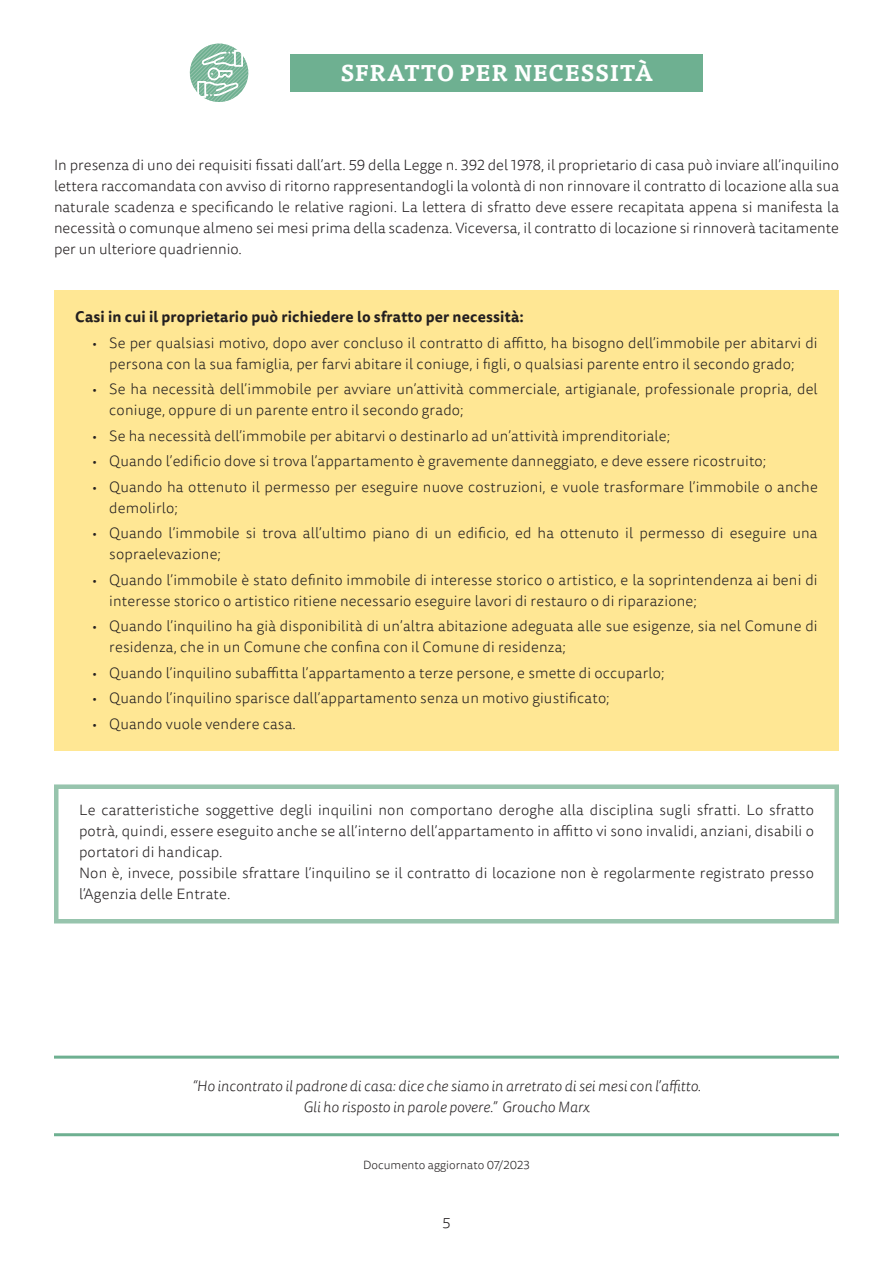
<style>
.page{position:relative;width:893px;height:1263px;background:#fff}
.page>*{position:absolute;margin:0;border:0;box-sizing:border-box;transform-origin:0 0}
.t1{font:700 22.5px "Tisa OT";letter-spacing:.02em;color:#fff}
.t2{font:300 15px/21px "Tisa Sans OT";letter-spacing:.01em;color:#231f20}
.t3{font:italic 300 15px "Tisa Sans OT";color:#231f20}
.t4{font:700 15px "Tisa Sans OT";letter-spacing:.01em;color:#231f20}
.t5{font:300 12px "Tisa Sans OT";color:#231f20}
</style>
<div class="page">
<hr style="left:54px;top:1055px;width:785px;height:3px;background:#6eb091">
<hr style="left:54px;top:1133px;width:785px;height:3px;background:#6eb091">
<div style="left:54px;top:290px;width:785px;height:460px;background:#ffe794"></div>
<div style="left:54px;top:784px;width:785px;height:139px;border:4px solid #97c4ad"></div>
<div style="left:291px;top:54px;width:412px;height:38px;background:#6eb091"></div>
<svg style="left:190px;top:44px;width:58px;height:58px"></svg>
<p class="t1" style="left:340px;top:59px;width:314px">SFRATTO PER NECESSITÀ</p>
<p class="t2" style="left:54px;top:156px;width:787px;text-align:justify">In presenza di uno dei requisiti fissati dall’art. 59 della Legge n. 392 del 1978, il proprietario di casa può inviare all’inquilino lettera raccomandata con avviso di ritorno rappresentandogli la volontà di non rinnovare il contratto di locazione alla sua naturale scadenza e specificando le relative ragioni. La lettera di sfratto deve essere recapitata appena si manifesta la necessità o comunque almeno sei mesi prima della scadenza. Viceversa, il contratto di locazione si rinnoverà tacitamente per un ulteriore quadriennio.</p>
<p class="t4" style="left:75px;top:308px;width:450px">Casi in cui il proprietario può richiedere lo sfratto per necessità:</p>
<p class="t2" style="left:92px;top:333px;width:727px;text-align:center">• Se per qualsiasi motivo, dopo aver concluso il contratto di affitto, ha bisogno dell’immobile per abitarvi di persona con la sua famiglia, per farvi abitare il coniuge, i figli, o qualsiasi parente entro il secondo grado;</p>
<p class="t2" style="left:109px;top:380px;width:710px;text-indent:-17px">• Se ha necessità dell’immobile per avviare un’attività commerciale, artigianale, professionale propria, del coniuge, oppure di un parente entro il secondo grado;</p>
<p class="t2" style="left:92px;top:426px;width:579px">• Se ha necessità dell’immobile per abitarvi o destinarlo ad un’attività imprenditoriale;</p>
<p class="t2" style="left:92px;top:452px;width:675px">• Quando l’edificio dove si trova l’appartamento è gravemente danneggiato, e deve essere ricostruito;</p>
<p class="t2" style="left:109px;top:477px;width:710px;text-indent:-17px">• Quando ha ottenuto il permesso per eseguire nuove costruzioni, e vuole trasformare l’immobile o anche demolirlo;</p>
<p class="t2" style="left:109px;top:524px;width:710px;text-indent:-17px">• Quando l’immobile si trova all’ultimo piano di un edificio, ed ha ottenuto il permesso di eseguire una sopraelevazione;</p>
<p class="t2" style="left:109px;top:570px;width:710px;text-indent:-17px">• Quando l’immobile è stato definito immobile di interesse storico o artistico, e la soprintendenza ai beni di interesse storico o artistico ritiene necessario eseguire lavori di restauro o di riparazione;</p>
<p class="t2" style="left:109px;top:617px;width:710px;text-indent:-17px">• Quando l’inquilino ha già disponibilità di un’altra abitazione adeguata alle sue esigenze, sia nel Comune di residenza, che in un Comune che confina con il Comune di residenza;</p>
<p class="t2" style="left:92px;top:663px;width:574px">• Quando l’inquilino subaffitta l’appartamento a terze persone, e smette di occuparlo;</p>
<p class="t2" style="left:92px;top:689px;width:519px">• Quando l’inquilino sparisce dall’appartamento senza un motivo giustificato;</p>
<p class="t2" style="left:92px;top:714px;width:205px">• Quando vuole vendere casa.</p>
<p class="t2" style="left:79px;top:801px;width:736px;text-align:justify">Le caratteristiche soggettive degli inquilini non comportano deroghe alla disciplina sugli sfratti. Lo sfratto potrà, quindi, essere eseguito anche se all’interno dell’appartamento in affitto vi sono invalidi, anziani, disabili o portatori di handicap.</p>
<p class="t2" style="left:79px;top:864px;width:736px">Non è, invece, possibile sfrattare l’inquilino se il contratto di locazione non è regolarmente registrato presso l’Agenzia delle Entrate.</p>
<p class="t3" style="left:192px;top:1077px;width:510px">“Ho incontrato il padrone di casa: dice che siamo in arretrato di sei mesi con l’affitto.</p>
<p class="t3" style="left:303px;top:1098px;width:288px">Gli ho risposto in parole povere.” Groucho Marx</p>
<p class="t5" style="left:363px;top:1158px;width:168px">Documento aggiornato 07/2023</p>
<p class="t2" style="left:442px;top:1214px;width:10px">5</p>
</div>
